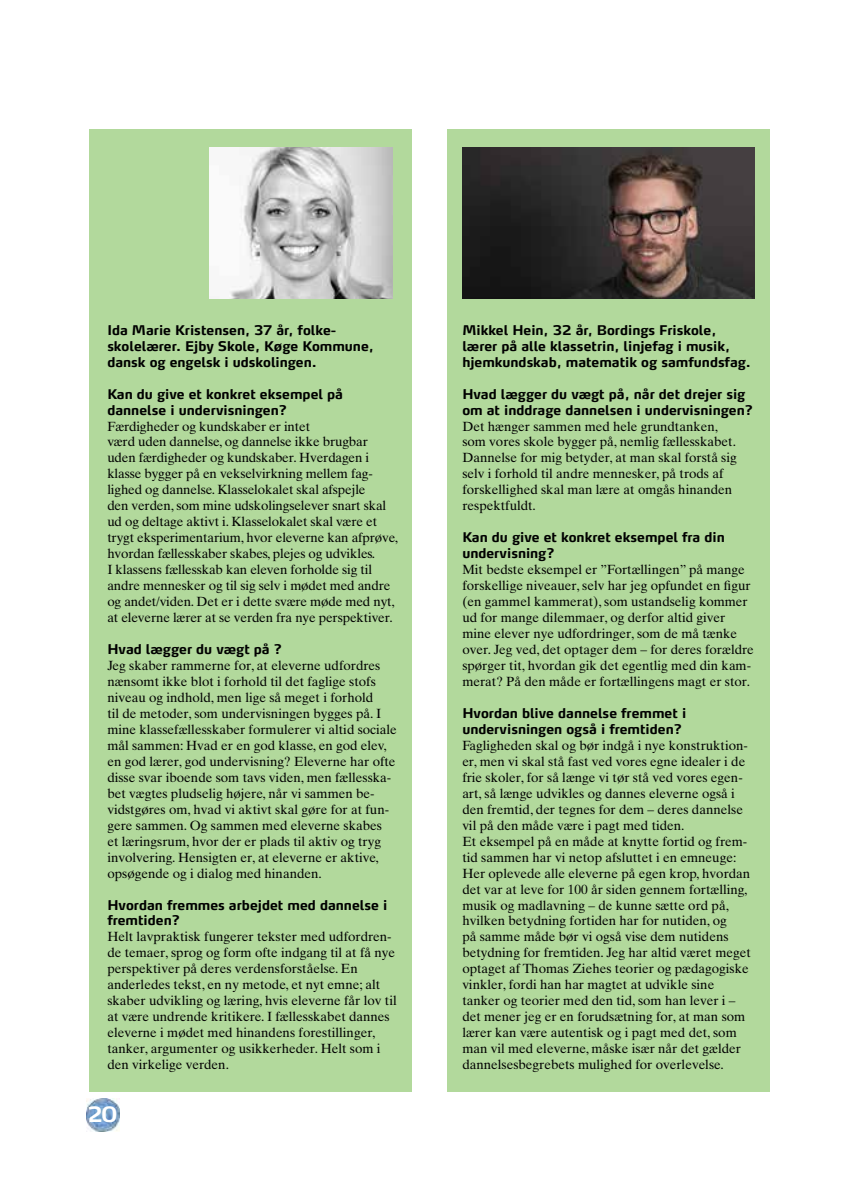
<style>
.page{position:relative;width:844px;height:1191px;background:#fff}
.page>*{position:absolute;margin:0;border:0;box-sizing:border-box;transform-origin:0 0}
.t1{font:700 21px "Max LF";color:#fff}
.t2{font:13.3px/15.9px "Times Ten";color:#000}
.t3{font:700 13.3px/15.9px "Max LF";color:#000}
</style>
<div class="page">
<img style="left:87px;top:1099px;width:32px;height:32px">
<div style="left:89px;top:129px;width:323px;height:962px;background:#b2d99c"></div>
<div style="left:446px;top:129px;width:323px;height:962px;background:#b2d99c"></div>
<img style="left:462px;top:147px;width:292px;height:151px">
<img style="left:210px;top:147px;width:182px;height:151px">
<p class="t3" style="left:107px;top:322px;width:268px">Ida Marie Kristensen, 37 år, folke&shy;skolelærer. Ejby Skole, Køge Kommune, dansk og engelsk i udskolingen.</p>
<p class="t3" style="left:107px;top:385px;width:237px">Kan du give et konkret eksempel på dannelse i undervisningen?</p>
<p class="t2" style="left:107px;top:418px;width:292px">Færdigheder og kundskaber er intet<br>værd uden dannelse, og dannelse ikke brugbar uden færdigheder og kundskaber. Hverdagen i klasse bygger på en vekselvirkning mellem fag&shy;lighed og dannelse. Klasselokalet skal afspejle<br>den verden, som mine udskolingselever snart skal ud og deltage aktivt i. Klasselokalet skal være et trygt eksperimentarium, hvor eleverne kan afprøve, hvordan fællesskaber skabes, plejes og udvikles.<br>I klassens fællesskab kan eleven forholde sig til andre mennesker og til sig selv i mødet med andre og andet/viden. Det er i dette svære møde med nyt, at eleverne lærer at se verden fra nye perspektiver.</p>
<p class="t3" style="left:107px;top:641px;width:176px">Hvad lægger du vægt på ?</p>
<p class="t2" style="left:107px;top:657px;width:291px">Jeg skaber rammerne for, at eleverne udfordres nænsomt ikke blot i forhold til det faglige stofs niveau og indhold, men lige så meget i forhold<br>til de metoder, som undervisningen bygges på. I mine klassefællesskaber formulerer vi altid sociale mål sammen: Hvad er en god klasse, en god elev, en god lærer, god undervisning? Eleverne har ofte disse svar iboende som tavs viden, men fællesska&shy;bet vægtes pludselig højere, når vi sammen be&shy;vidstgøres om, hvad vi aktivt skal gøre for at fun&shy;gere sammen. Og sammen med eleverne skabes<br>et læringsrum, hvor der er plads til aktiv og tryg involvering. Hensigten er, at eleverne er aktive, opsøgende og i dialog med hinanden.</p>
<p class="t3" style="left:107px;top:896px;width:281px">Hvordan fremmes arbejdet med dannelse i fremtiden?</p>
<p class="t2" style="left:107px;top:929px;width:291px">Helt lavpraktisk fungerer tekster med udfordren&shy;de temaer, sprog og form ofte indgang til at få nye perspektiver på deres verdensforståelse. En anderledes tekst, en ny metode, et nyt emne; alt skaber udvikling og læring, hvis eleverne får lov til at være undrende kritikere. I fællesskabet dannes eleverne i mødet med hinandens forestillinger, tanker, argumenter og usikkerheder. Helt som i den virkelige verden.</p>
<h1 class="t1" style="left:88px;top:1101px;width:31px">20</h1>
<p class="t3" style="left:462px;top:322px;width:290px">Mikkel Hein, 32 år, Bordings Friskole, lærer på alle klassetrin, linjefag i musik, hjemkundskab, matematik og samfundsfag.</p>
<p class="t3" style="left:462px;top:385px;width:292px">Hvad lægger du vægt på, når det drejer sig om at inddrage dannelsen i undervisningen?</p>
<p class="t2" style="left:462px;top:418px;width:276px">Det hænger sammen med hele grundtanken, som vores skole bygger på, nemlig fællesskabet.<br>Dannelse for mig betyder, at man skal forstå sig selv i forhold til andre mennesker, på trods af forskellighed skal man lære at omgås hinanden respektfuldt.</p>
<p class="t3" style="left:462px;top:529px;width:264px">Kan du give et konkret eksempel fra din undervisning?</p>
<p class="t2" style="left:462px;top:561px;width:293px">Mit bedste eksempel er ”Fortællingen” på mange forskellige niveauer, selv har jeg opfundet en figur (en gammel kammerat), som ustandselig kommer ud for mange dilemmaer, og derfor altid giver mine elever nye udfordringer, som de må tænke over. Jeg ved, det optager dem – for deres forældre spørger tit, hvordan gik det egentlig med din kam&shy;merat? På den måde er fortællingens magt er stor.</p>
<p class="t3" style="left:462px;top:705px;width:225px">Hvordan blive dannelse fremmet i undervisningen også i fremtiden?</p>
<p class="t2" style="left:462px;top:737px;width:290px">Fagligheden skal og bør indgå i nye konstruktion&shy;er, men vi skal stå fast ved vores egne idealer i de frie skoler, for så længe vi tør stå ved vores egen&shy;art, så længe udvikles og dannes eleverne også i den fremtid, der tegnes for dem – deres dannelse vil på den måde være i pagt med tiden.<br>Et eksempel på en måde at knytte fortid og frem&shy;tid sammen har vi netop afsluttet i en emneuge:<br>Her oplevede alle eleverne på egen krop, hvordan det var at leve for 100 år siden gennem fortælling, musik og madlavning – de kunne sætte ord på, hvilken betydning fortiden har for nutiden, og<br>på samme måde bør vi også vise dem nutidens betydning for fremtiden. Jeg har altid været meget optaget af Thomas Ziehes teorier og pædagogiske vinkler, fordi han har magtet at udvikle sine tanker og teorier med den tid, som han lever i – det mener jeg er en forudsætning for, at man som lærer kan være autentisk og i pagt med det, som man vil med eleverne, måske især når det gælder dannelsesbegrebets mulighed for overlevelse.</p>
</div>
